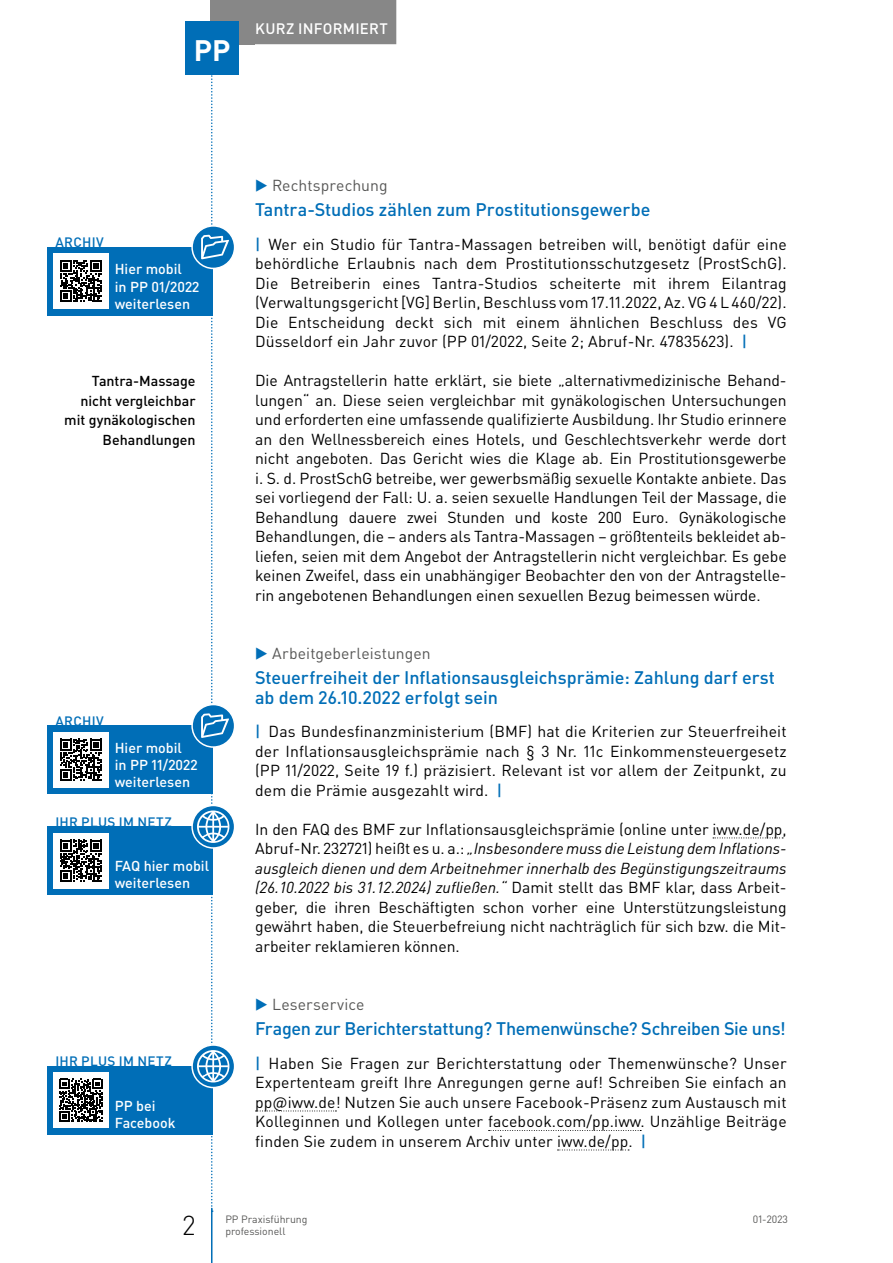
<style>
.page{position:relative;width:893px;height:1263px;background:#fff}
.page>*{position:absolute;margin:0;border:0;box-sizing:border-box;transform-origin:0 0}
.t1{font:700 29.25px "DIN Pro";color:#fff}
.t2{font:300 27px "DIN Pro";color:#000}
.t3{font:500 18px/20.1px "DIN Pro";letter-spacing:-.005em;color:#006eb7}
.t4{font:15.75px/19.5px "DIN Pro";letter-spacing:.01em;color:#000;text-align:justify}
.t5{font:15.75px "DIN Pro";letter-spacing:.005em;color:#575756}
.t6{font:500 15px "DIN Pro";letter-spacing:.015em;color:#fff}
.t7{font:500 14.25px/17.2px "DIN Pro";color:#fff}
.t8{font:500 14.25px/19.5px "DIN Pro";color:#000;text-align:right}
.t9{font:500 13.5px "DIN Pro";letter-spacing:.02em;color:#006eb7}
.t10{font:10.5px "DIN Pro";color:#575756}
.s1{color:#006eb7}
.s2{font-weight:500;color:#006eb7}
.s3{font-style:italic}
</style>
<div class="page">
<div style="left:210px;top:0;width:45px;height:44px;background:#878787"></div>
<hr style="left:211px;top:1208px;width:1px;height:55px;background:#006eb7">
<div style="left:247px;top:0;width:149px;height:44px;background:#878787"></div>
<div style="left:185px;top:21px;width:54px;height:53px;background:#006eb7"></div>
<div style="left:47px;top:247px;width:166px;height:68px;background:#006eb7"></div>
<svg style="left:192px;top:226px;width:43px;height:42px"></svg>
<div style="left:191px;top:225px;width:44px;height:44px;border:2px solid #fff;border-radius:50%"></div>
<div style="left:53px;top:254px;width:55px;height:55px;background:#fff"></div>
<svg style="left:60px;top:260px;width:42px;height:42px"></svg>
<svg style="left:713px;top:837px;width:70px;height:1px"></svg>
<div style="left:47px;top:726px;width:166px;height:68px;background:#006eb7"></div>
<svg style="left:192px;top:704px;width:43px;height:43px"></svg>
<div style="left:191px;top:704px;width:44px;height:44px;border:2px solid #fff;border-radius:50%"></div>
<div style="left:53px;top:732px;width:55px;height:55px;background:#fff"></div>
<svg style="left:60px;top:739px;width:42px;height:42px"></svg>
<div style="left:47px;top:827px;width:166px;height:68px;background:#006eb7"></div>
<svg style="left:192px;top:805px;width:43px;height:43px"></svg>
<div style="left:191px;top:805px;width:44px;height:44px;border:2px solid #fff;border-radius:50%"></div>
<div style="left:53px;top:833px;width:55px;height:55px;background:#fff"></div>
<svg style="left:60px;top:840px;width:42px;height:42px"></svg>
<svg style="left:255px;top:1110px;width:81px;height:1px"></svg>
<svg style="left:489px;top:1130px;width:152px;height:1px"></svg>
<svg style="left:557px;top:1149px;width:72px;height:1px"></svg>
<div style="left:47px;top:1066px;width:166px;height:68px;background:#006eb7"></div>
<svg style="left:192px;top:1045px;width:43px;height:42px"></svg>
<div style="left:191px;top:1044px;width:44px;height:44px;border:2px solid #fff;border-radius:50%"></div>
<svg style="left:197px;top:74px;width:32px;height:1138px"></svg>
<div style="left:53px;top:1073px;width:55px;height:55px;background:#fff"></div>
<svg style="left:59px;top:1078px;width:43px;height:44px"></svg>
<h1 class="t1" style="left:194px;top:30px;width:38px">PP</h1>
<p class="t6" style="left:255px;top:18px;width:134px">Kurz informiert</p>
<p class="t9" style="left:55px;top:233px;width:50px">ARCHIV</p>
<p class="t7" style="left:115px;top:260px;width:86px">Hier mobil<br>in PP 01/2022 weiterlesen</p>
<p class="t8" style="left:64px;top:371px;width:133px">Tantra-Massage nicht vergleichbar mit gynäkologischen<br>Behandlungen</p>
<p class="t9" style="left:55px;top:712px;width:50px">ARCHIV</p>
<p class="t7" style="left:115px;top:738px;width:84px">Hier mobil<br>in PP 11/2022 weiterlesen</p>
<p class="t9" style="left:55px;top:813px;width:92px">IHR PLUS IM NETZ</p>
<p class="t7" style="left:115px;top:857px;width:96px">FAQ hier mobil weiterlesen</p>
<p class="t9" style="left:55px;top:1052px;width:92px">IHR PLUS IM NETZ</p>
<p class="t7" style="left:115px;top:1096px;width:62px">PP bei<br>Facebook</p>
<p class="t5" style="left:255px;top:175px;width:134px"><span class="s1">▶</span> Rechtsprechung</p>
<p class="t3" style="left:255px;top:198px;width:397px">Tantra-Studios zählen zum Prostitutionsgewerbe</p>
<p class="t4" style="left:255px;top:234px;width:533px"><span class="s2">|</span> Wer ein Studio für Tantra-Massagen betreiben will, benötigt dafür eine behördliche Erlaubnis nach dem Prostitutionsschutzgesetz (ProstSchG).<br>Die Betreiberin eines Tantra-Studios scheiterte mit ihrem Eilantrag (Verwaltungsgericht [VG] Berlin, Beschluss vom 17.11.2022, Az. VG 4 L 460/22).<br>Die Entscheidung deckt sich mit einem ähnlichen Beschluss des VG Düsseldorf ein Jahr zuvor (PP 01/2022, Seite 2; Abruf-Nr. 47835623). <span class="s2">|</span></p>
<p class="t4" style="left:255px;top:370px;width:533px">Die Antragstellerin hatte erklärt, sie biete „alternativmedizinische Behand&shy;lungen“ an. Diese seien vergleichbar mit gynäkologischen Untersuchungen und erforderten eine umfassende qualifizierte Ausbildung. Ihr Studio erinnere an den Wellnessbereich eines Hotels, und Geschlechtsverkehr werde dort nicht angeboten. Das Gericht wies die Klage ab. Ein Prostitutionsgewerbe i. S. d. ProstSchG betreibe, wer gewerbsmäßig sexuelle Kontakte anbiete. Das sei vorliegend der Fall: U. a. seien sexuelle Handlungen Teil der Massage, die Behandlung dauere zwei Stunden und koste 200 Euro. Gynäkologische Behandlungen, die – anders als Tantra-Massagen – größtenteils bekleidet ab&shy;liefen, seien mit dem Angebot der Antragstellerin nicht vergleichbar. Es gebe keinen Zweifel, dass ein unabhängiger Beobachter den von der Antragstelle&shy;rin angebotenen Behandlungen einen sexuellen Bezug beimessen würde.</p>
<p class="t5" style="left:255px;top:643px;width:177px"><span class="s1">▶</span> Arbeitgeberleistungen</p>
<p class="t3" style="left:255px;top:666px;width:521px">Steuerfreiheit der I nflationsausgleichsprämie: Zahlung darf erst ab dem 26.10.2022 erfolgt sein</p>
<p class="t4" style="left:255px;top:721px;width:533px"><span class="s2">|</span> Das Bundesfinanzministerium (BMF) hat die Kriterien zur Steuerfreiheit der Inflationsausgleichsprämie nach § 3 Nr. 11c Einkommensteuergesetz (PP 11/2022, Seite 19 f.) präzisiert. Relevant ist vor allem der Zeitpunkt, zu dem die Prämie ausgezahlt wird. <span class="s2">|</span></p>
<p class="t4" style="left:255px;top:819px;width:533px">In den FAQ des BMF zur Inflationsausgleichsprämie (online unter iww.de/pp, Abruf-Nr. 232721) heißt es u. a.: <span class="s3">„Insbesondere muss die Leistung dem Inflations&shy;ausgleich dienen und dem Arbeitnehmer innerhalb des Begünstigungszeitraums (26.10.2022 bis 31.12.2024) zufließen.“</span> Damit stellt das BMF klar, dass Arbeit&shy;geber, die ihren Beschäftigten schon vorher eine Unterstützungsleistung gewährt haben, die Steuerbefreiung nicht nachträglich für sich bzw. die Mit&shy;arbeiter reklamieren können.</p>
<p class="t5" style="left:255px;top:994px;width:111px"><span class="s1">▶</span> Leserservice</p>
<p class="t3" style="left:255px;top:1017px;width:532px">Fragen zur Berichterstattung? Themenwünsche? Schreiben Sie uns!</p>
<p class="t4" style="left:255px;top:1053px;width:533px"><span class="s2">|</span> Haben Sie Fragen zur Berichterstattung oder Themenwünsche? Unser Expertenteam greift Ihre Anregungen gerne auf! Schreiben Sie einfach an pp@iww.de! Nutzen Sie auch unsere Facebook-Präsenz zum Austausch mit Kolleginnen und Kollegen unter facebook.com/pp.iww. Unzählige Beiträge finden Sie zudem in unserem Archiv unter iww.de/pp. <span class="s2">|</span></p>
<h2 class="t2" style="left:183px;top:1207px;width:14px">2</h2>
<p class="t10" style="left:225px;top:1212px;width:84px">PP Praxisführung</p>
<p class="t10" style="left:753px;top:1212px;width:36px">01-2023</p>
<p class="t10" style="left:225px;top:1224px;width:62px">professionell</p>
</div>
